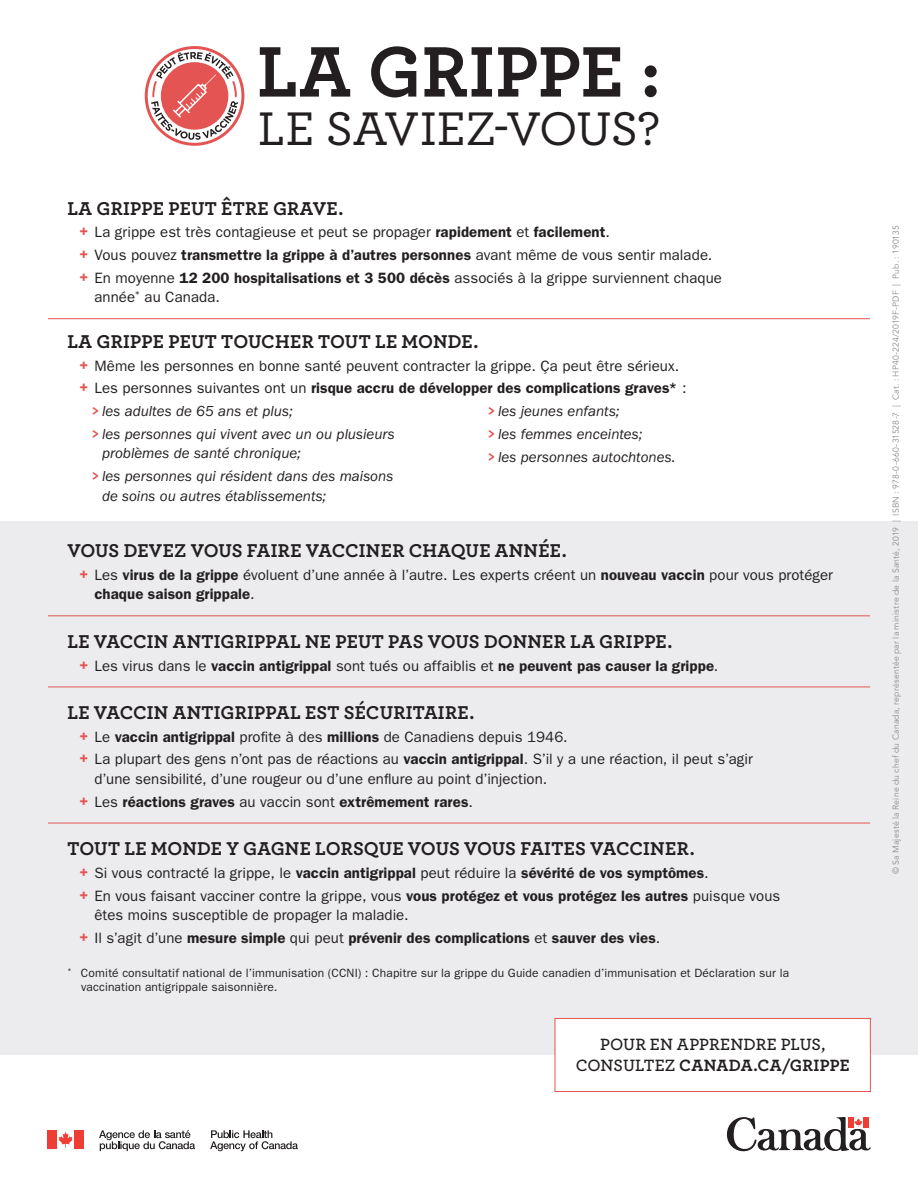
<style>
.page{position:relative;width:918px;height:1188px;background:#fff}
.page>*{position:absolute;margin:0;border:0;box-sizing:border-box;transform-origin:0 0}
.t1{font:700 75px "Archer";color:#231f20}
.t2{font:500 49.5px "Archer";letter-spacing:-.005em;color:#231f20}
.t3{font:700 19.5px "Archer";letter-spacing:.005em;color:#231f20}
.t4{font:700 17.1px "Archer";letter-spacing:.02em;color:#231f20}
.t5{font:600 17.1px "Archer";letter-spacing:.005em;color:#231f20}
.t6{font:15px/19.5px "ITC Franklin Gothic Std";letter-spacing:.005em;color:#231f20}
.t7{font:600 15px "ITC Franklin Gothic Std";letter-spacing:.005em;color:#231f20}
.t8{font:italic 15px/19.5px "ITC Franklin Gothic Std";color:#231f20}
.Body{font:12px/14.4px "ITC Franklin Gothic Std";letter-spacing:.015em;color:#231f20}
.t9{font:8.7px "Avenir LT Std";letter-spacing:.02em;color:#8a8c8f}
.s1{font-family:"Archer";font-weight:700;font-size:20.25px;color:#e35452}
.s2{font-weight:600}
.s3{font-weight:400}
.s4{font-family:"Archer";font-weight:700;font-style:normal;font-size:18px;color:#e35452}
</style>
<div class="page">
<div style="left:0;top:521px;width:918px;height:534px;background:#ececee"></div>
<hr style="left:48px;top:616px;width:822px;height:1px;background:#e35452">
<hr style="left:48px;top:318px;width:822px;height:1px;background:#e35452">
<hr style="left:48px;top:687px;width:822px;height:1px;background:#e35452">
<hr style="left:48px;top:823px;width:822px;height:1px;background:#e35452">
<svg style="left:727px;top:1117px;width:144px;height:34px"></svg>
<div style="left:47px;top:1130px;width:9px;height:19px;background:#ee3e34"></div>
<svg style="left:59px;top:1132px;width:14px;height:16px"></svg>
<div style="left:75px;top:1130px;width:9px;height:19px;background:#ee3e34"></div>
<svg style="left:210px;top:1130px;width:88px;height:21px"></svg>
<svg style="left:99px;top:1130px;width:96px;height:21px"></svg>
<div style="left:555px;top:1018px;width:315px;height:74px;background:#fff"></div>
<div style="left:555px;top:1018px;width:316px;height:74px;border:1px solid #e35452"></div>
<svg style="left:145px;top:46px;width:99px;height:100px"></svg>
<p class="t1" style="left:257px;top:12px;width:406px">LA GRIPPE :</p>
<p class="t2" style="left:258px;top:93px;width:404px">LE SAVIEZ-VOUS?</p>
<h1 class="t3" style="left:68px;top:193px;width:277px">LA GRIPPE PEUT ÊTRE GRAVE.</h1>
<p class="t6" style="left:79px;top:223px;width:532px"><span class="s1">+</span> La grippe est très contagieuse et peut se propager <span class="s2">rapidement</span> et <span class="s2">facilement</span>.</p>
<p class="t6" style="left:79px;top:245px;width:635px"><span class="s1">+</span> Vous pouvez <span class="s2">transmettre la grippe à d’autres personnes</span> avant même de vous sentir malade.</p>
<p class="t6" style="left:94px;top:268px;width:629px;text-indent:-15px"><span class="s1">+</span> En moyenne <span class="s2">12 200 hospitalisations et 3 500 décès</span> associés à la grippe surviennent chaque année<sup>*</sup> au Canada.</p>
<h1 class="t3" style="left:68px;top:326px;width:412px">LA GRIPPE PEUT TOUCHER TOUT LE MONDE.</h1>
<p class="t6" style="left:79px;top:356px;width:601px"><span class="s1">+</span> Même les personnes en bonne santé peuvent contracter la grippe. Ça peut être sérieux.</p>
<p class="t7" style="left:79px;top:379px;width:609px"><span class="s1">+</span> <span class="s3">Les personnes suivantes ont un</span> risque accru de développer des complications graves* <span class="s3">:</span></p>
<p class="t8" style="left:92px;top:402px;width:203px"><span class="s4">&gt;</span> les adultes de 65 ans et plus;</p>
<p class="t8" style="left:102px;top:424px;width:294px;text-indent:-10px"><span class="s4">&gt;</span> les personnes qui vivent avec un ou plusieurs problèmes de santé chronique;</p>
<p class="t8" style="left:102px;top:467px;width:293px;text-indent:-10px"><span class="s4">&gt;</span> les personnes qui résident dans des maisons de soins ou autres établissements;</p>
<p class="t8" style="left:488px;top:402px;width:134px"><span class="s4">&gt;</span> les jeunes enfants;</p>
<p class="t8" style="left:488px;top:424px;width:157px"><span class="s4">&gt;</span> les femmes enceintes;</p>
<p class="t8" style="left:488px;top:447px;width:190px"><span class="s4">&gt;</span> les personnes autochtones.</p>
<h1 class="t3" style="left:68px;top:535px;width:501px">VOUS DEVEZ VOUS FAIRE VACCINER CHAQUE ANNÉE.</h1>
<p class="t6" style="left:94px;top:565px;width:740px;text-indent:-15px"><span class="s1">+</span> Les <span class="s2">virus de la grippe</span> évoluent d’une année à l’autre. Les experts créent un <span class="s2">nouveau vaccin</span> pour vous protéger <span class="s2">chaque saison grippale</span>.</p>
<h1 class="t3" style="left:68px;top:626px;width:607px">LE VACCIN ANTIGRIPPAL NE PEUT PAS VOUS DONNER LA GRIPPE.</h1>
<p class="t7" style="left:79px;top:657px;width:641px"><span class="s1">+</span> <span class="s3">Les virus dans le</span> vaccin antigrippal <span class="s3">sont tués ou affaiblis et</span> ne peuvent pas causer la grippe<span class="s3">.</span></p>
<h1 class="t3" style="left:68px;top:697px;width:408px">LE VACCIN ANTIGRIPPAL EST SÉCURITAIRE.</h1>
<p class="t6" style="left:79px;top:727px;width:490px"><span class="s1">+</span> Le <span class="s2">vaccin antigrippal</span> profite à des <span class="s2">millions</span> de Canadiens depuis 1946.</p>
<p class="t6" style="left:94px;top:750px;width:660px;text-indent:-15px"><span class="s1">+</span> La plupart des gens n’ont pas de réactions au <span class="s2">vaccin antigrippal</span>. S’il y a une réaction, il peut s’agir d’une sensibilité, d’une rougeur ou d’une enflure au point d’injection.</p>
<p class="t7" style="left:79px;top:793px;width:395px"><span class="s1">+</span> <span class="s3">Les</span> réactions graves <span class="s3">au vaccin sont</span> extrêmement rares<span class="s3">.</span></p>
<h1 class="t3" style="left:68px;top:833px;width:629px">TOUT LE MONDE Y GAGNE LORSQUE VOUS VOUS FAITES VACCINER.</h1>
<p class="t6" style="left:79px;top:863px;width:631px"><span class="s1">+</span> Si vous contracté la grippe, le <span class="s2">vaccin antigrippal</span> peut réduire la <span class="s2">sévérité de vos symptômes</span>.</p>
<p class="t6" style="left:94px;top:886px;width:687px;text-indent:-15px"><span class="s1">+</span> En vous faisant vacciner contre la grippe, vous <span class="s2">vous protégez et vous protégez les autres</span> puisque vous êtes moins susceptible de propager la maladie.</p>
<p class="t7" style="left:79px;top:929px;width:583px"><span class="s1">+</span> <span class="s3">Il s’agit d’une</span> mesure simple <span class="s3">qui peut</span> prévenir des complications <span class="s3">et</span> sauver des vies<span class="s3">.</span></p>
<p class="Body" style="left:81px;top:965px;width:710px;text-indent:-14px"><sup>*</sup> Comité consultatif national de l’immunisation (CCNI) : Chapitre sur la grippe du Guide canadien d’immunisation et Déclaration sur la vaccination antigrippale saisonnière.</p>
<p class="t5" style="left:600px;top:1032px;width:227px">POUR EN APPRENDRE PLUS,</p>
<p class="t4" style="left:576px;top:1052px;width:275px"><span class="s2">CONSULTEZ</span> CANADA.CA/GRIPPE</p>
<p class="t9" style="left:891px;top:874px;width:650px;rotate:-90deg">© Sa Majesté la Reine du chef du Canada, représentée par la ministre de la Santé, 2019 | ISBN : 978-0-660-31528-7 | Cat. : HP40-224/2019F-PDF | Pub. : 190135</p>
</div>
